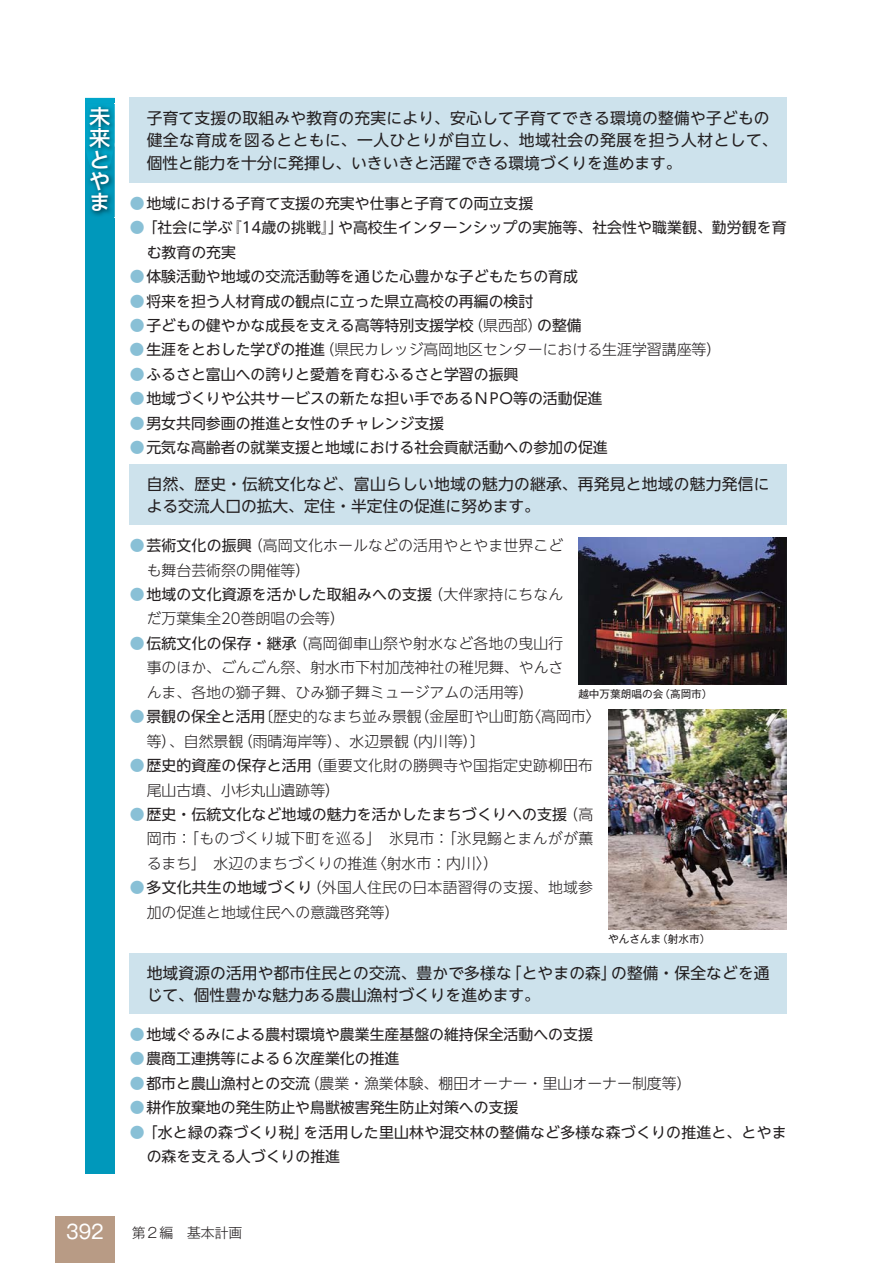
<style>
.page{position:relative;width:893px;height:1263px;background:#fff}
.page>*{position:absolute;margin:0;border:0;box-sizing:border-box;transform-origin:0 0}
.t1{font:21.3px/21.3px "UD Shin Go NT Pro Medium 90 pv RKSJ H";color:#fff;text-align:justify}
.t2{font:19.2px "Gothic MB101 Pro Regular 90 pv RKSJ H";color:#fff;scale:.95 1}
.t3{font:15.75px/22.4px "UD Shin Go NT Pro Regular 90 pv RKSJ H";letter-spacing:.01em;color:#231f20}
.t4{font:14.85px/24.5px "UD Shin Go NT Pro Regular 90 pv RKSJ H";color:#231f20}
.t5{font:14.85px/24.5px "UD Shin Go NT Pro Light 90 pv RKSJ H";color:#231f20}
.t6{font:14.85px/24.5px "UD Shin Go NT Pro Light 90 pv RKSJ H";letter-spacing:.02em;color:#231f20}
.t7{font:13.8px "Gothic MB101 Pro Light 90 pv RKSJ H";color:#231f20}
.t8{font:10.65px "Gothic MB101 Pro Regular 90 pv RKSJ H";color:#231f20}
.s1{font-family:"UD Shin Go NT Pro Light 90 pv RKSJ H";color:#89c0d6}
.s2{font-family:"UD Shin Go NT Pro Light 90 pv RKSJ H"}
.s3{color:#89c0d6}
.s4{font-family:"UD Shin Go NT Pro Regular 90 pv RKSJ H"}
</style>
<div class="page">
<div style="left:55px;top:1216px;width:60px;height:47px;background:#b89b85"></div>
<img style="left:578px;top:538px;width:209px;height:147px">
<img style="left:608px;top:709px;width:179px;height:220px">
<div style="left:130px;top:465px;width:657px;height:60px;background:#cde2ec"></div>
<div style="left:130px;top:954px;width:657px;height:60px;background:#cde2ec"></div>
<div style="left:130px;top:98px;width:657px;height:85px;background:#cde2ec"></div>
<div style="left:85px;top:98px;width:30px;height:1076px;background:#0098bb"></div>
<svg style="left:85px;top:98px;width:30px;height:48px"></svg>
<img style="left:89px;top:179px;width:26px;height:38px">
<img style="left:86px;top:104px;width:29px;height:75px">
<h1 class="t1" style="left:89px;top:109px;width:22px">未来とやま</h1>
<p class="t3" style="left:147px;top:109px;width:632px">子育て支援の取組みや教育の充実により、安心して子育てできる環境の整備や子どもの健全な育成を図るとともに、一人ひとりが自立し、地域社会の発展を担う人材として、個性と能力を十分に発揮し、いきいきと活躍できる環境づくりを進めます。</p>
<p class="t4" style="left:130px;top:193px;width:405px"><span class="s1">●</span>地域における子育て支援の充実や仕事と子育ての両立支援</p>
<p class="t4" style="left:147px;top:217px;width:641px;text-indent:-17px"><span class="s1">●</span> ｢社会に学ぶ『14歳の挑戦』｣や高校生インターンシップの実施等、社会性や職業観、勤労観を育む教育の充実</p>
<p class="t4" style="left:130px;top:266px;width:450px"><span class="s1">●</span>体験活動や地域の交流活動等を通じた心豊かな子どもたちの育成</p>
<p class="t4" style="left:130px;top:291px;width:405px"><span class="s1">●</span>将来を担う人材育成の観点に立った県立高校の再編の検討</p>
<p class="t4" style="left:130px;top:315px;width:454px"><span class="s1">●</span>子どもの健やかな成長を支える高等特別支援学校<span class="s2">（県西部）</span>の整備</p>
<p class="t5" style="left:130px;top:340px;width:593px"><span class="s3">●</span><span class="s4">生涯をとおした学びの推進</span>（県民カレッジ高岡地区センターにおける生涯学習講座等）</p>
<p class="t4" style="left:130px;top:364px;width:390px"><span class="s1">●</span>ふるさと富山への誇りと愛着を育むふるさと学習の振興</p>
<p class="t4" style="left:130px;top:389px;width:474px"><span class="s1">●</span>地域づくりや公共サービスの新たな担い手であるＮＰＯ等の活動促進</p>
<p class="t4" style="left:130px;top:413px;width:316px"><span class="s1">●</span>男女共同参画の推進と女性のチャレンジ支援</p>
<p class="t4" style="left:130px;top:437px;width:480px"><span class="s1">●</span>元気な高齢者の就業支援と地域における社会貢献活動への参加の促進</p>
<p class="t3" style="left:147px;top:475px;width:624px">自然、歴史・伝統文化など、富山らしい地域の魅力の継承、再発見と地域の魅力発信による交流人口の拡大、定住・半定住の促進に努めます。</p>
<p class="t5" style="left:147px;top:535px;width:418px;text-indent:-17px"><span class="s3">●</span><span class="s4">芸術文化の振興</span>（高岡文化ホールなどの活用やとやま世界こども舞台芸術祭の開催等）</p>
<p class="t4" style="left:130px;top:584px;width:435px"><span class="s1">●</span>地域の文化資源を活かした取組みへの支援<span class="s2">（大伴家持にちなん</span></p>
<p class="t5" style="left:147px;top:609px;width:200px">だ万葉集全20巻朗唱の会等）</p>
<p class="t5" style="left:147px;top:633px;width:418px;text-align:justify;text-indent:-17px"><span class="s3">●</span><span class="s4">伝統文化の保存・継承</span>（高岡御車山祭や射水など各地の曳山行事のほか、ごんごん祭、射水市下村加茂神社の稚児舞、やんさんま、各地の獅子舞、ひみ獅子舞ミュージアムの活用等）</p>
<p class="t5" style="left:147px;top:706px;width:455px;text-indent:-17px"><span class="s3">●</span><span class="s4">景観の保全と活用</span>〔歴史的なまち並み景観（金屋町や山町筋〈高岡市〉等）、自然景観（雨晴海岸等）、水辺景観（内川等）〕</p>
<p class="t5" style="left:147px;top:755px;width:448px;text-indent:-17px"><span class="s3">●</span><span class="s4">歴史的資産の保存と活用</span>（重要文化財の勝興寺や国指定史跡柳田布尾山古墳、小杉丸山遺跡等）</p>
<p class="t4" style="left:130px;top:804px;width:465px"><span class="s1">●</span>歴史・伝統文化など地域の魅力を活かしたまちづくりへの支援<span class="s2">（高</span></p>
<p class="t6" style="left:147px;top:829px;width:448px">岡市：「ものづくり城下町を巡る」　氷見市：「氷見鰯とまんがが薫るまち」　水辺のまちづくりの推進〈射水市：内川〉）</p>
<p class="t5" style="left:147px;top:878px;width:448px;text-indent:-17px"><span class="s3">●</span><span class="s4">多文化共生の地域づくり</span>（外国人住民の日本語習得の支援､地域参加の促進と地域住民への意識啓発等）</p>
<p class="t8" style="left:578px;top:690px;width:136px">越中万葉朗唱の会（高岡市）</p>
<p class="t8" style="left:608px;top:935px;width:104px">やんさんま（射水市）</p>
<p class="t3" style="left:147px;top:964px;width:624px">地域資源の活用や都市住民との交流、豊かで多様な「とやまの森」の整備・保全などを通じて、個性豊かな魅力ある農山漁村づくりを進めます。</p>
<p class="t4" style="left:130px;top:1024px;width:465px"><span class="s1">●</span>地域ぐるみによる農村環境や農業生産基盤の維持保全活動への支援</p>
<p class="t4" style="left:130px;top:1049px;width:271px"><span class="s1">●</span>農商工連携等による６次産業化の推進</p>
<p class="t5" style="left:130px;top:1073px;width:563px"><span class="s3">●</span><span class="s4">都市と農山漁村との交流</span>（農業・漁業体験、棚田オーナー・里山オーナー制度等）</p>
<p class="t4" style="left:130px;top:1098px;width:390px"><span class="s1">●</span>耕作放棄地の発生防止や鳥獣被害発生防止対策への支援</p>
<p class="t4" style="left:147px;top:1122px;width:641px;text-indent:-17px"><span class="s1">●</span>「水と緑の森づくり税」を活用した里山林や混交林の整備など多様な森づくりの推進と、とやまの森を支える人づくりの推進</p>
<p class="t2" style="left:66px;top:1225px;width:41px">392</p>
<p class="t7" style="left:132px;top:1227px;width:112px">第２編　基本計画</p>
</div>
